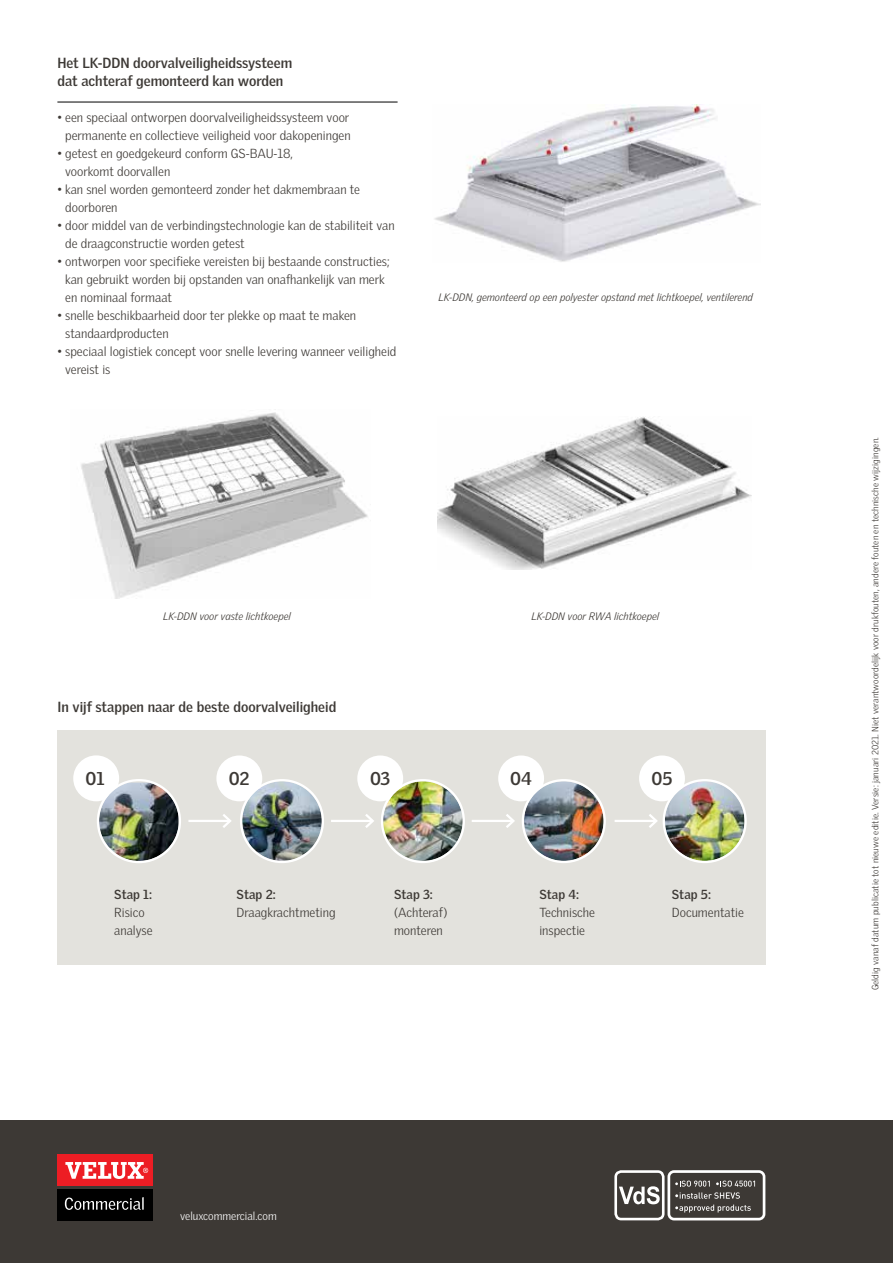
<style>
.page{position:relative;width:893px;height:1263px;background:#fff}
.page>*{position:absolute;margin:0;border:0;box-sizing:border-box;transform-origin:0 0}
.t1{font:700 18px "Velux Gothic";color:#3d3935}
.t2{font:700 14.25px/18px "Velux Gothic";color:#3d3935}
.t3{font:300 12.75px/18px "Velux Gothic";color:#3d3935}
.t4{font:700 12.75px "Velux Gothic";color:#3d3935}
.t5{font:300 11.25px "Velux Gothic";color:#fff}
.t6{font:italic 300 10.5px "Velux Gothic";color:#3d3935}
.t7{font:300 9px "Velux Gothic";letter-spacing:.01em;color:#3d3935}
</style>
<div class="page">
<img style="left:81px;top:412px;width:287px;height:187px">
<img style="left:434px;top:104px;width:326px;height:158px">
<img style="left:438px;top:417px;width:314px;height:153px">
<hr style="left:57px;top:102px;width:341px;height:1px;background:#000">
<div style="left:57px;top:731px;width:709px;height:234px;background:#e3e2dd"></div>
<div style="left:73px;top:755px;width:46px;height:46px;background:#fff;border-radius:50%"></div>
<img style="left:99px;top:783px;width:80px;height:78px">
<div style="left:97px;top:779px;width:84px;height:84px;border:2px solid #fff;border-radius:50%"></div>
<div style="left:216px;top:755px;width:46px;height:46px;background:#fff;border-radius:50%"></div>
<img style="left:242px;top:781px;width:80px;height:80px;border-radius:40px">
<div style="left:240px;top:779px;width:84px;height:84px;border:2px solid #fff;border-radius:50%"></div>
<div style="left:357px;top:755px;width:46px;height:46px;background:#fff;border-radius:50%"></div>
<img style="left:383px;top:781px;width:80px;height:80px;border-radius:40px">
<div style="left:381px;top:779px;width:84px;height:84px;border:2px solid #fff;border-radius:50%"></div>
<div style="left:498px;top:755px;width:46px;height:46px;background:#fff;border-radius:50%"></div>
<img style="left:524px;top:781px;width:80px;height:80px;border-radius:40px">
<div style="left:522px;top:779px;width:84px;height:84px;border:2px solid #fff;border-radius:50%"></div>
<div style="left:639px;top:755px;width:46px;height:46px;background:#fff;border-radius:50%"></div>
<img style="left:665px;top:781px;width:79px;height:80px;border-radius:40px">
<div style="left:663px;top:779px;width:84px;height:84px;border:2px solid #fff;border-radius:50%"></div>
<hr style="left:188px;top:820px;width:42px;height:2px;background:#fff">
<svg style="left:223px;top:814px;width:8px;height:14px"></svg>
<hr style="left:331px;top:820px;width:42px;height:2px;background:#fff">
<svg style="left:365px;top:814px;width:9px;height:14px"></svg>
<hr style="left:472px;top:820px;width:41px;height:2px;background:#fff">
<svg style="left:506px;top:814px;width:9px;height:14px"></svg>
<hr style="left:615px;top:820px;width:41px;height:2px;background:#fff">
<svg style="left:649px;top:814px;width:9px;height:14px"></svg>
<div style="left:0;top:1120px;width:893px;height:143px;background:#3d3935"></div>
<div style="left:57px;top:1154px;width:96px;height:32px;background:#ed1d24"></div>
<svg style="left:65px;top:1162px;width:83px;height:17px"></svg>
<div style="left:57px;top:1189px;width:96px;height:31px;background:#000"></div>
<svg style="left:65px;top:1197px;width:79px;height:13px"></svg>
<div style="left:614px;top:1170px;width:51px;height:50px;border:3px solid #fff;border-radius:6px"></div>
<svg style="left:619px;top:1186px;width:41px;height:18px"></svg>
<svg style="left:675px;top:1180px;width:35px;height:6px"></svg>
<svg style="left:716px;top:1180px;width:39px;height:6px"></svg>
<svg style="left:675px;top:1192px;width:76px;height:20px"></svg>
<div style="left:667px;top:1170px;width:98px;height:50px;border:3px solid #fff;border-radius:5px"></div>
<p class="t2" style="left:57px;top:54px;width:236px">Het LK-DDN doorvalveiligheidssysteem dat achteraf gemonteerd kan worden</p>
<p class="t3" style="left:57px;top:108px;width:295px;text-align:right">• een speciaal ontworpen doorvalveiligheidssysteem voor permanente en collectieve veiligheid voor dakopeningen</p>
<p class="t3" style="left:65px;top:144px;width:229px;text-indent:-8px">• getest en goedgekeurd conform GS-BAU-18, voorkomt doorvallen</p>
<p class="t3" style="left:65px;top:180px;width:296px;text-indent:-8px">• kan snel worden gemonteerd zonder het dakmembraan te doorboren</p>
<p class="t3" style="left:65px;top:216px;width:331px;text-indent:-8px">• door middel van de verbindingstechnologie kan de stabiliteit van de draagconstructie worden getest</p>
<p class="t3" style="left:65px;top:252px;width:326px;text-indent:-8px">• ontworpen voor specifieke vereisten bij bestaande constructies; kan gebruikt worden bij opstanden van onafhankelijk van merk en nominaal formaat</p>
<p class="t3" style="left:65px;top:306px;width:293px;text-indent:-8px">• snelle beschikbaarheid door ter plekke op maat te maken standaardproducten</p>
<p class="t3" style="left:65px;top:342px;width:333px;text-indent:-8px">• speciaal logistiek concept voor snelle levering wanneer veiligheid vereist is</p>
<p class="t6" style="left:439px;top:291px;width:316px">LK-DDN, gemonteerd op een polyester opstand met lichtkoepel, ventilerend</p>
<p class="t6" style="left:163px;top:610px;width:129px">LK-DDN voor vaste lichtkoepel</p>
<p class="t6" style="left:531px;top:610px;width:129px">LK-DDN voor RWA lichtkoepel</p>
<p class="t2" style="left:57px;top:698px;width:280px">In vijf stappen naar de beste doorvalveiligheid</p>
<h1 class="t1" style="left:86px;top:768px;width:21px">01</h1>
<h1 class="t1" style="left:229px;top:768px;width:22px">02</h1>
<h1 class="t1" style="left:370px;top:768px;width:22px">03</h1>
<h1 class="t1" style="left:510px;top:768px;width:23px">04</h1>
<h1 class="t1" style="left:651px;top:768px;width:23px">05</h1>
<p class="t4" style="left:114px;top:887px;width:39px">Stap 1:</p>
<p class="t3" style="left:114px;top:904px;width:40px">Risico analyse</p>
<p class="t4" style="left:237px;top:887px;width:41px">Stap 2:</p>
<p class="t3" style="left:237px;top:904px;width:100px">Draagkrachtmeting</p>
<p class="t4" style="left:394px;top:887px;width:40px">Stap 3:</p>
<p class="t3" style="left:394px;top:904px;width:55px">(Achteraf) monteren</p>
<p class="t4" style="left:539px;top:887px;width:41px">Stap 4:</p>
<p class="t3" style="left:539px;top:904px;width:57px">Technische inspectie</p>
<p class="t4" style="left:672px;top:887px;width:41px">Stap 5:</p>
<p class="t3" style="left:672px;top:904px;width:74px">Documentatie</p>
<p class="t5" style="left:180px;top:1210px;width:98px">veluxcommercial.com</p>
<p class="t7" style="left:870px;top:990px;width:555px;rotate:-90deg">Geldig vanaf datum publicatie tot nieuwe editie. Versie: januari 2021. Niet verantwoordelijk voor drukfouten, andere fouten en technische wijzigingen.</p>
</div>
